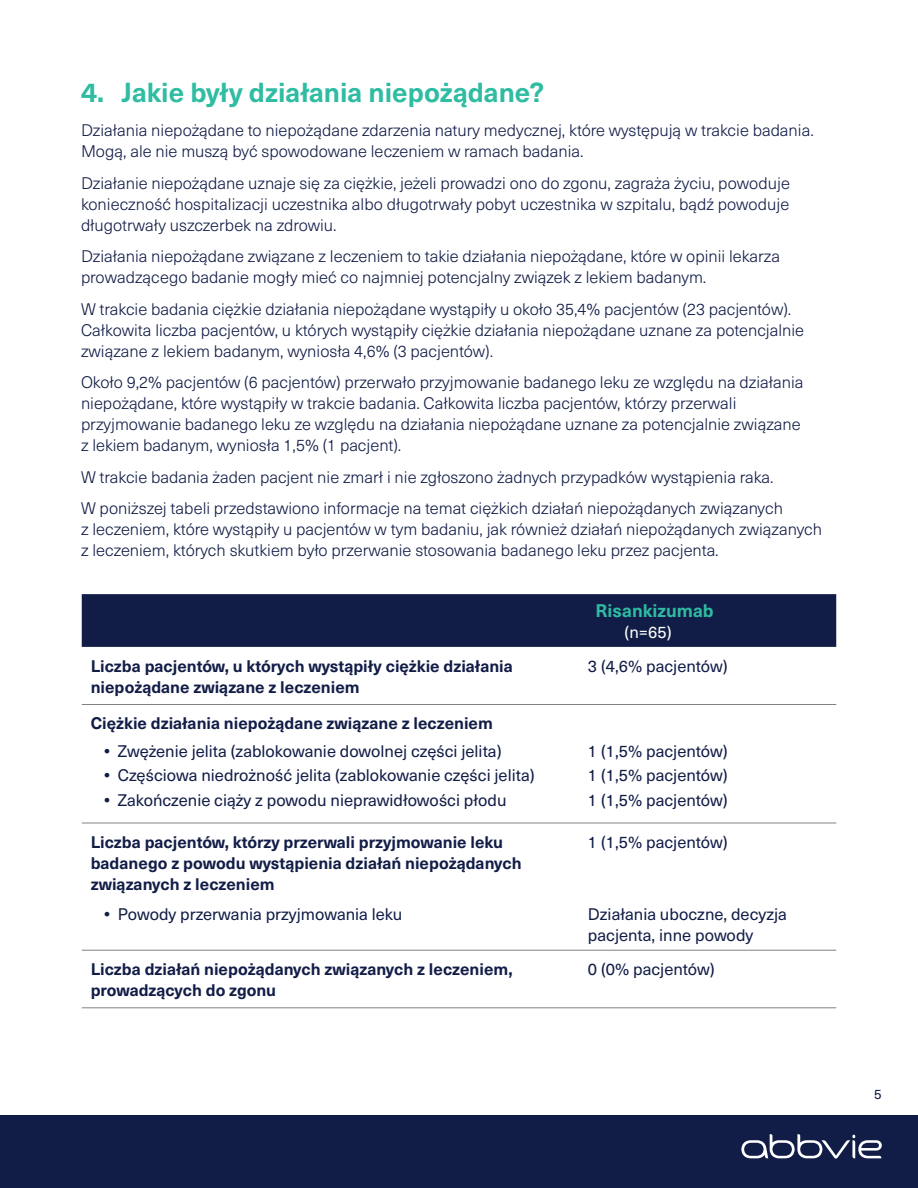
<style>
.page{position:relative;width:918px;height:1188px;background:#fff}
.page>*{position:absolute;margin:0;border:0;box-sizing:border-box;transform-origin:0 0}
.t1{font:700 27px "Neue Haas Unica Pro";color:#2ebca2}
.t2{font:700 18px "Neue Haas Unica Pro";color:#2ebca2}
.t3{font:300 16.5px/21px "Neue Haas Unica Pro";color:#121d47}
.t4{font:16.5px/21px "Neue Haas Unica Pro";color:#121d47}
.t5{font:700 16.5px/21px "Neue Haas Unica Pro";color:#121d47}
.t6{font:16.5px "Neue Haas Unica Pro";color:#fff}
.t7{font:13.5px "Neue Haas Unica Pro";color:#121d47}
.s1{font-weight:700}
</style>
<div class="page">
<div style="left:0;top:1115px;width:918px;height:73px;background:#121d47"></div>
<div style="left:82px;top:594px;width:754px;height:53px;background:#121d47"></div>
<hr style="left:82px;top:704px;width:497px;height:1px;background:#808285">
<hr style="left:579px;top:704px;width:257px;height:1px;background:#808285">
<hr style="left:82px;top:823px;width:497px;height:1px;background:#808285">
<hr style="left:579px;top:823px;width:257px;height:1px;background:#808285">
<hr style="left:82px;top:950px;width:497px;height:1px;background:#808285">
<hr style="left:579px;top:950px;width:257px;height:1px;background:#808285">
<hr style="left:82px;top:1007px;width:497px;height:1px;background:#808285">
<hr style="left:579px;top:1007px;width:257px;height:1px;background:#808285">
<svg style="left:741px;top:1134px;width:141px;height:25px"></svg>
<h1 class="t1" style="left:81px;top:76px;width:465px">4. Jakie były działania niepożądane?</h1>
<p class="t3" style="left:81px;top:120px;width:734px">Działania niepożądane to niepożądane zdarzenia natury medycznej, które występują w trakcie badania.<br>Mogą, ale nie muszą być spowodowane leczeniem w ramach badania.</p>
<p class="t3" style="left:81px;top:173px;width:710px;text-align:justify">Działanie niepożądane uznaje się za ciężkie, jeżeli prowadzi ono do zgonu, zagraża życiu, powoduje konieczność hospitalizacji uczestnika albo długotrwały pobyt uczestnika w szpitalu, bądź powoduje długotrwały uszczerbek na zdrowiu.</p>
<p class="t3" style="left:81px;top:246px;width:701px">Działania niepożądane związane z leczeniem to takie działania niepożądane, które w opinii lekarza prowadzącego badanie mogły mieć co najmniej potencjalny związek z lekiem badanym.</p>
<p class="t3" style="left:81px;top:299px;width:725px">W trakcie badania ciężkie działania niepożądane wystąpiły u około 35,4% pacjentów (23 pacjentów).<br>Całkowita liczba pacjentów, u których wystąpiły ciężkie działania niepożądane uznane za potencjalnie związane z lekiem badanym, wyniosła 4,6% (3 pacjentów).</p>
<p class="t3" style="left:81px;top:372px;width:724px">Około 9,2% pacjentów (6 pacjentów) przerwało przyjmowanie badanego leku ze względu na działania niepożądane, które wystąpiły w trakcie badania. Całkowita liczba pacjentów, którzy przerwali przyjmowanie badanego leku ze względu na działania niepożądane uznane za potencjalnie związane z lekiem badanym, wyniosła 1,5% (1 pacjent).</p>
<p class="t3" style="left:81px;top:461px;width:704px;line-height:31.5px">W trakcie badania żaden pacjent nie zmarł i nie zgłoszono żadnych przypadków wystąpienia raka.<br>W poniższej tabeli przedstawiono informacje na temat ciężkich działań niepożądanych związanych</p>
<p class="t3" style="left:81px;top:519px;width:743px">z leczeniem, które wystąpiły u pacjentów w tym badaniu, jak również działań niepożądanych związanych z leczeniem, których skutkiem było przerwanie stosowania badanego leku przez pacjenta.</p>
<p class="t2" style="left:596px;top:600px;width:120px">Risankizumab</p>
<p class="t6" style="left:625px;top:622px;width:49px">(n=65)</p>
<p class="t5" style="left:91px;top:655px;width:424px">Liczba pacjentów, u których wystąpiły ciężkie działania niepożądane związane z leczeniem</p>
<p class="t4" style="left:588px;top:655px;width:141px">3 (4,6% pacjentów)</p>
<p class="t5" style="left:91px;top:713px;width:404px">Ciężkie działania niepożądane związane z leczeniem</p>
<p class="t4" style="left:104px;top:741px;width:399px"><span class="s1">•</span> Zwężenie jelita (zablokowanie dowolnej części jelita)</p>
<p class="t4" style="left:588px;top:741px;width:141px">1 (1,5% pacjentów)</p>
<p class="t4" style="left:104px;top:765px;width:432px"><span class="s1">•</span> Częściowa niedrożność jelita (zablokowanie części jelita)</p>
<p class="t4" style="left:588px;top:765px;width:141px">1 (1,5% pacjentów)</p>
<p class="t4" style="left:104px;top:790px;width:404px"><span class="s1">•</span> Zakończenie ciąży z powodu nieprawidłowości płodu</p>
<p class="t4" style="left:588px;top:790px;width:141px">1 (1,5% pacjentów)</p>
<p class="t5" style="left:91px;top:831px;width:432px">Liczba pacjentów, którzy przerwali przyjmowanie leku badanego z powodu wystąpienia działań niepożądanych związanych z leczeniem</p>
<p class="t4" style="left:588px;top:832px;width:141px">1 (1,5% pacjentów)</p>
<p class="t4" style="left:104px;top:904px;width:300px"><span class="s1">•</span> Powody przerwania przyjmowania leku</p>
<p class="t4" style="left:588px;top:904px;width:200px">Działania uboczne, decyzja pacjenta, inne powody</p>
<p class="t5" style="left:91px;top:959px;width:423px">Liczba działań niepożądanych związanych z leczeniem, prowadzących do zgonu</p>
<p class="t4" style="left:588px;top:959px;width:128px">0 (0% pacjentów)</p>
<p class="t7" style="left:874px;top:1086px;width:9px">5</p>
</div>
